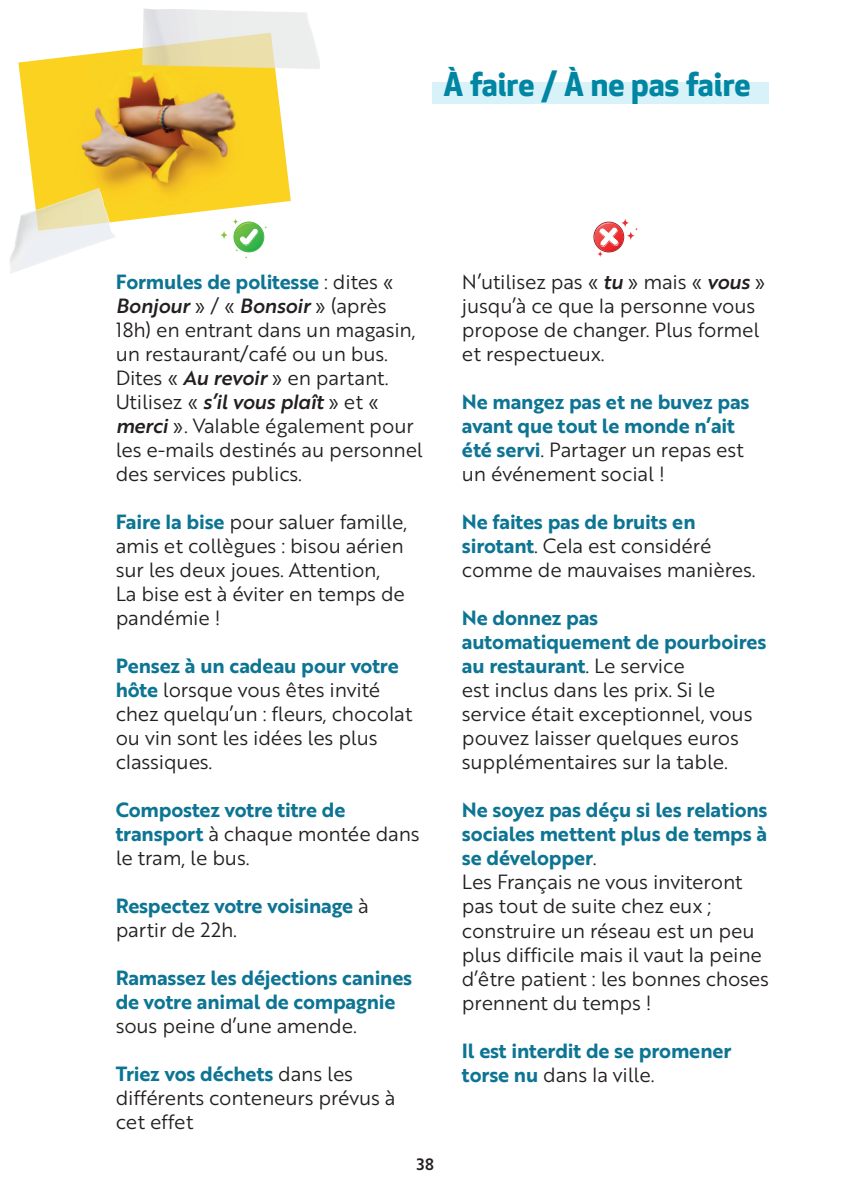
<style>
.page{position:relative;width:851px;height:1191px;background:#fff}
.page>*{position:absolute;margin:0;border:0;box-sizing:border-box;transform-origin:0 0}
.t1{font:700 32px "Apex New";color:#0085a3}
.t2{font:20px/24px "Brother 1816 Book";letter-spacing:-.01em;color:#231f20}
.t3{font:20px/24px "Brother 1816 Bold";letter-spacing:-.01em;color:#0d7593}
.t4{font:20px "Brother 1816 Medium Italic";letter-spacing:-.01em;color:#231f20}
.t5{font:16px "Brother 1816 Medium";color:#231f20}
.s1{font-family:"Brother 1816 Book";color:#231f20}
.s2{font-family:"Brother 1816 Book"}
.s3{font-family:"Brother 1816 Medium Italic"}
.s4{font-family:"Brother 1816 Bold";color:#0d7593}
</style>
<div class="page">
<img style="left:18px;top:48px;width:273px;height:174px">
<svg style="left:142px;top:8px;width:178px;height:61px;background:#ebe6d1"></svg>
<svg style="left:10px;top:188px;width:106px;height:86px"></svg>
<svg style="left:593px;top:219px;width:44px;height:38px"></svg>
<svg style="left:220px;top:219px;width:47px;height:40px"></svg>
<div style="left:432px;top:82px;width:337px;height:22px;background:#d7f3f9"></div>
<h1 class="t1" style="left:443px;top:61px;width:309px">À faire / À ne pas faire</h1>
<p class="t3" style="left:116px;top:269px;width:279px">Formules de politesse <span class="s1">: dites «</span></p>
<p class="t4" style="left:116px;top:290px;width:272px">Bonjour <span class="s2">» / «</span> Bonsoir <span class="s2">» (après</span></p>
<p class="t2" style="left:116px;top:316px;width:309px">18h) en entrant dans un magasin, un restaurant/café ou un bus.<br>Dites « <span class="s3">Au revoir</span> » en partant.<br>Utilisez « <span class="s3">s’il vous plaît</span> » et « <span class="s3">merci</span> ». Valable également pour les e-mails destinés au personnel des services publics.</p>
<p class="t2" style="left:116px;top:508px;width:293px"><span class="s4">Faire la bise</span> pour saluer famille, amis et collègues : bisou aérien sur les deux joues. Attention,<br>La bise est à éviter en temps de pandémie !</p>
<p class="t3" style="left:116px;top:653px;width:284px">Pensez à un cadeau pour votre</p>
<p class="t2" style="left:116px;top:676px;width:298px"><span class="s4">hôte</span> lorsque vous êtes invité chez quelqu’un : fleurs, chocolat ou vin sont les idées les plus classiques.</p>
<p class="t3" style="left:116px;top:797px;width:231px">Compostez votre titre de</p>
<p class="t2" style="left:116px;top:820px;width:305px"><span class="s4">transport</span> à chaque montée dans le tram, le bus.</p>
<p class="t3" style="left:116px;top:893px;width:254px">Respectez votre voisinage <span class="s1">à</span></p>
<p class="t2" style="left:116px;top:916px;width:123px">partir de 22h.</p>
<p class="t3" style="left:116px;top:965px;width:298px">Ramassez les déjections canines de votre animal de compagnie</p>
<p class="t2" style="left:116px;top:1012px;width:242px">sous peine d’une amende.</p>
<p class="t3" style="left:116px;top:1061px;width:239px">Triez vos déchets <span class="s1">dans les</span></p>
<p class="t2" style="left:116px;top:1084px;width:281px">différents conteneurs prévus à cet effet</p>
<p class="t5" style="left:417px;top:1152px;width:19px">38</p>
<p class="t2" style="left:462px;top:269px;width:305px">N’utilisez pas « <span class="s3">tu</span> » mais « <span class="s3">vous</span> » jusqu’à ce que la personne vous propose de changer. Plus formel et respectueux.</p>
<p class="t3" style="left:462px;top:389px;width:289px">Ne mangez pas et ne buvez pas avant que tout le monde n’ait</p>
<p class="t2" style="left:462px;top:437px;width:283px"><span class="s4">été servi</span>. Partager un repas est un événement social !</p>
<p class="t3" style="left:462px;top:509px;width:235px">Ne faites pas de bruits en</p>
<p class="t2" style="left:462px;top:533px;width:295px"><span class="s4">sirotant</span>. Cela est considéré comme de mauvaises manières.</p>
<p class="t3" style="left:462px;top:605px;width:306px">Ne donnez pas automatiquement de pourboires au restaurant<span class="s1">. Le service</span></p>
<p class="t2" style="left:462px;top:677px;width:292px">est inclus dans les prix. Si le service était exceptionnel, vous pouvez laisser quelques euros supplémentaires sur la table.</p>
<p class="t3" style="left:462px;top:797px;width:307px;text-align:justify">Ne soyez pas déçu si les relations sociales mettent plus de temps à se développer<span class="s1">.</span></p>
<p class="t2" style="left:462px;top:869px;width:308px">Les Français ne vous inviteront pas tout de suite chez eux ; construire un réseau est un peu plus difficile mais il vaut la peine d’être patient : les bonnes choses prennent du temps !</p>
<p class="t3" style="left:462px;top:1037px;width:271px">Il est interdit de se promener</p>
<p class="t2" style="left:462px;top:1061px;width:194px"><span class="s4">torse nu</span> dans la ville.</p>
</div>
